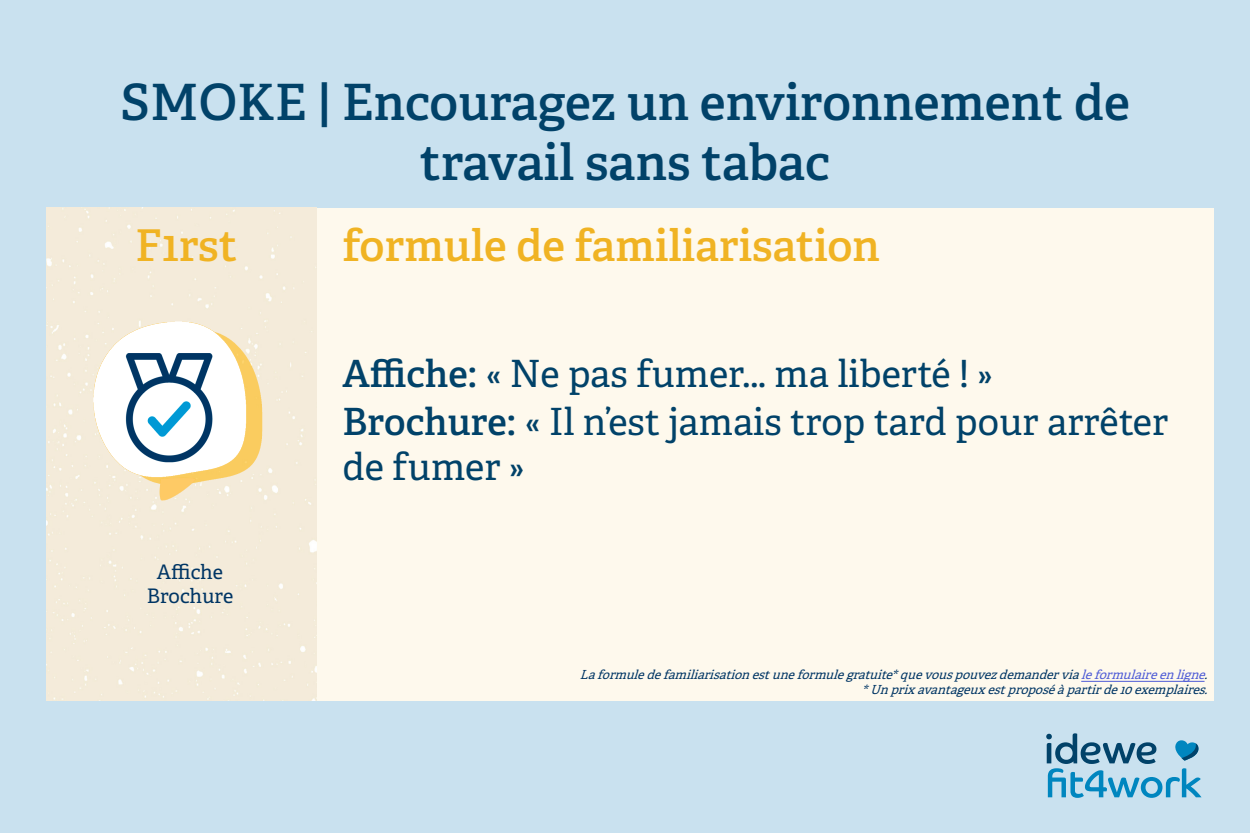
<style>
.page{position:relative;width:1250px;height:833px;background:#fff}
.page>*{position:absolute;margin:0;border:0;box-sizing:border-box;transform-origin:0 0}
.t1{font:600 50px/60px "Adelle";color:#014269;text-align:center}
.t2{font:600 43.75px "Adelle";color:#f0b323}
.t3{font:37.5px/45px "Adelle";color:#014269}
.t4{font:20px "Adelle";letter-spacing:-.005em;color:#003564}
.t5{font:italic 12.5px/15px "Adelle";color:#003564;text-align:right}
.s1{font-weight:600}
.s2{color:#4f5cd6}
</style>
<div class="page">
<div style="left:0;top:0;width:1250px;height:832px;background:#c9e1ef"></div>
<div style="left:47px;top:208px;width:1167px;height:492px;background:#fef9ed"></div>
<div style="left:47px;top:208px;width:270px;height:492px;background:#f4ebda"></div>
<svg style="left:1046px;top:733px;width:156px;height:64px;background:#88bad4"></svg>
<img style="left:48px;top:297px;width:267px;height:243px">
<hr style="left:1081px;top:681px;width:124px;height:1px;background:#4f5cd6">
<p class="t1" style="left:120px;top:73px;width:1011px">SMOKE | Encouragez un environnement de travail sans tabac</p>
<p class="t2" style="left:136px;top:218px;width:103px">F1rst</p>
<p class="t4" style="left:157px;top:559px;width:68px">Affiche</p>
<p class="t4" style="left:147px;top:583px;width:88px">Brochure</p>
<p class="t2" style="left:342px;top:218px;width:539px">formule de familiarisation</p>
<p class="t3" style="left:342px;top:352px;width:652px"><span class="s1">Affiche:</span> « Ne pas fumer... ma liberté ! »</p>
<p class="t3" style="left:342px;top:399px;width:827px"><span class="s1">Brochure:</span> « Il n’est jamais trop tard pour arrêter de fumer »</p>
<p class="t5" style="left:580px;top:667px;width:634px">Laformuledefamiliarisationestuneformulegratuite*quevouspouvezdemandervia<span class="s2">leformulaireenligne</span>. *Unprixavantageuxestproposéàpartirde10exemplaires.</p>
</div>
